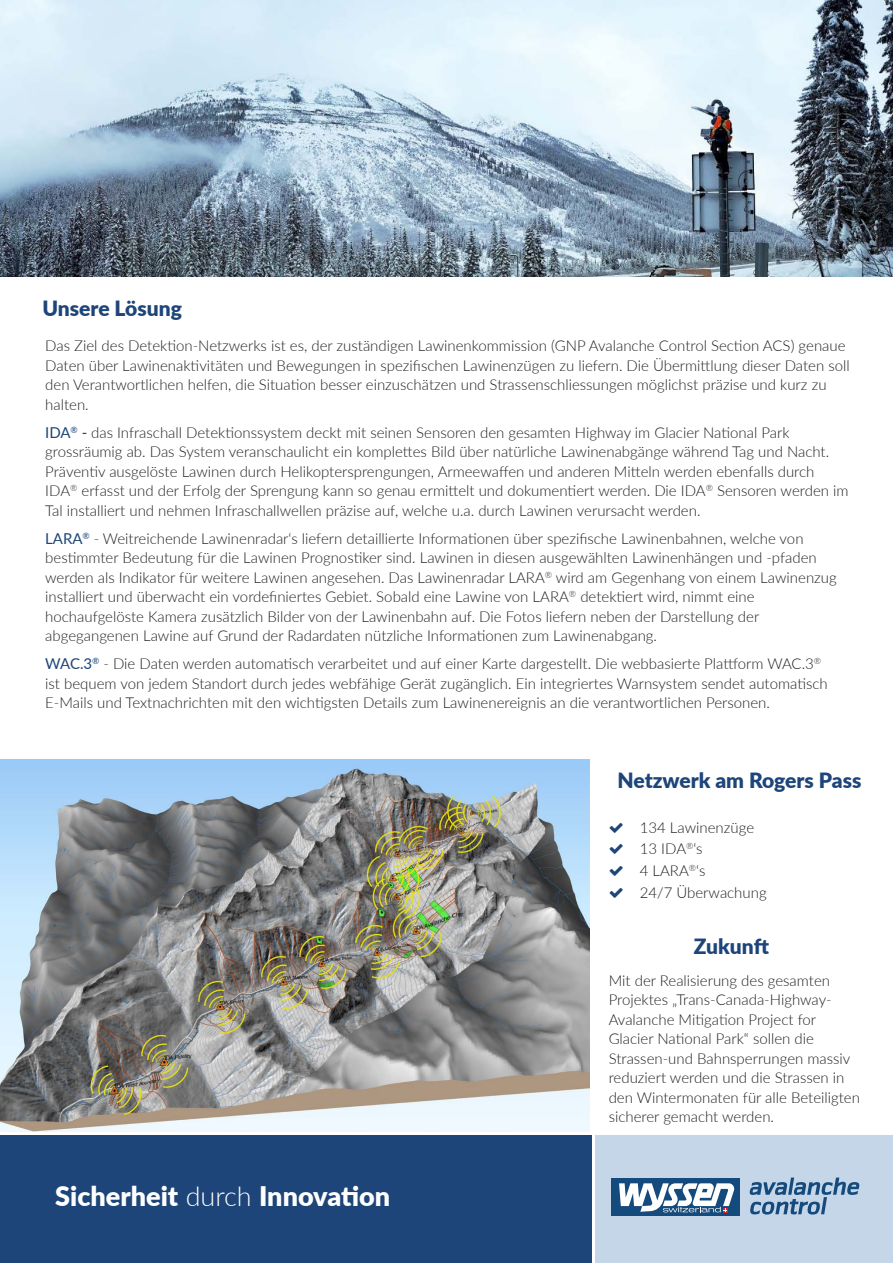
<style>
.page{position:relative;width:893px;height:1263px;background:#fff}
.page>*{position:absolute;margin:0;border:0;box-sizing:border-box;transform-origin:0 0}
.t1{font:900 27px "Lato";color:#fff}
.t2{font:900 21px "Lato";color:#1d4579}
.t3{font:300 15px/19.5px "Lato";color:#231f20}
.s1{font-weight:400;color:#1d4579}
.s2{font-weight:300}
</style>
<div class="page">
<div style="left:0;top:1135px;width:591px;height:128px;background:#1d4579"></div>
<div style="left:595px;top:1135px;width:298px;height:128px;background:#c5d6e9"></div>
<div style="left:612px;top:1178px;width:128px;height:37px;background:#144a7c"></div>
<svg style="left:750px;top:1177px;width:109px;height:37px"></svg>
<svg style="left:619px;top:1183px;width:116px;height:29px"></svg>
<img style="left:0;top:759px;width:590px;height:372px">
<img style="left:0;top:0;width:893px;height:276px">
<h2 class="t2" style="left:43px;top:293px;width:141px">Unsere Lösung</h2>
<p class="t3" style="left:45px;top:336px;width:806px">Das Ziel des Detektion-Netzwerks ist es, der zuständigen Lawinenkommission (GNP Avalanche Control Section ACS) genaue Daten über Lawinenaktivitäten und Bewegungen in spezifischen Lawinenzügen zu liefern. Die Übermittlung dieser Daten soll den Verantwortlichen helfen, die Situation besser einzuschätzen und Strassenschliessungen möglichst präzise und kurz zu halten.</p>
<p class="t3" style="left:45px;top:422px;width:805px"><span class="s1">IDA</span><sup>®</sup> <span class="s1">-</span> das Infraschall Detektionssystem deckt mit seinen Sensoren den gesamten Highway im Glacier National Park grossräumig ab. Das System veranschaulicht ein komplettes Bild über natürliche Lawinenabgänge während Tag und Nacht.<br>Präventiv ausgelöste Lawinen durch Helikoptersprengungen, Armeewaffen und anderen Mitteln werden ebenfalls durch IDA<sup>®</sup> erfasst und der Erfolg der Sprengung kann so genau ermittelt und dokumentiert werden. Die IDA<sup>®</sup> Sensoren werden im Tal installiert und nehmen Infraschallwellen präzise auf, welche u.a. durch Lawinen verursacht werden.</p>
<p class="t3" style="left:45px;top:528px;width:793px"><span class="s1">LARA</span><sup>®</sup> - Weitreichende Lawinenradar‘s liefern detaillierte Informationen über spezifische Lawinenbahnen, welche von bestimmter Bedeutung für die Lawinen Prognostiker sind. Lawinen in diesen ausgewählten Lawinenhängen und -pfaden werden als Indikator für weitere Lawinen angesehen. Das Lawinenradar LARA<sup>®</sup> wird am Gegenhang von einem Lawinenzug installiert und überwacht ein vordefiniertes Gebiet. Sobald eine Lawine von LARA<sup>®</sup> detektiert wird, nimmt eine hochaufgelöste Kamera zusätzlich Bilder von der Lawinenbahn auf. Die Fotos liefern neben der Darstellung der abgegangenen Lawine auf Grund der Radardaten nützliche Informationen zum Lawinenabgang.</p>
<p class="t3" style="left:45px;top:654px;width:784px"><span class="s1">WAC.3</span><sup>®</sup> - Die Daten werden automatisch verarbeitet und auf einer Karte dargestellt. Die webbasierte Plattform WAC.3<sup>® </sup>ist bequem von jedem Standort durch jedes webfähige Gerät zugänglich. Ein integriertes Warnsystem sendet automatisch<br>E-Mails und Textnachrichten mit den wichtigsten Details zum Lawinenereignis an die verantwortlichen Personen.</p>
<h2 class="t2" style="left:617px;top:764px;width:245px">Netzwerk am Rogers Pass</h2>
<p class="t3" style="left:640px;top:816px;width:128px;line-height:21.6px">134 Lawinenzüge<br>13 IDA<sup>®</sup>‘s<br>4 LARA<sup>®</sup>‘s<br>24/7 Überwachung</p>
<h2 class="t2" style="left:694px;top:930px;width:77px">Zukunft</h2>
<h1 class="t1" style="left:55px;top:1175px;width:337px">Sicherheit <span class="s2">durch</span> Innovation</h1>
<p class="t3" style="left:609px;top:970px;width:253px">Mit der Realisierung des gesamten Projektes „Trans-Canada-Highway-Avalanche Mitigation Project for Glacier National Park“ sollen die Strassen-und Bahnsperrungen massiv reduziert werden und die Strassen in den Wintermonaten für alle Beteiligten sicherer gemacht werden.</p>
</div>
